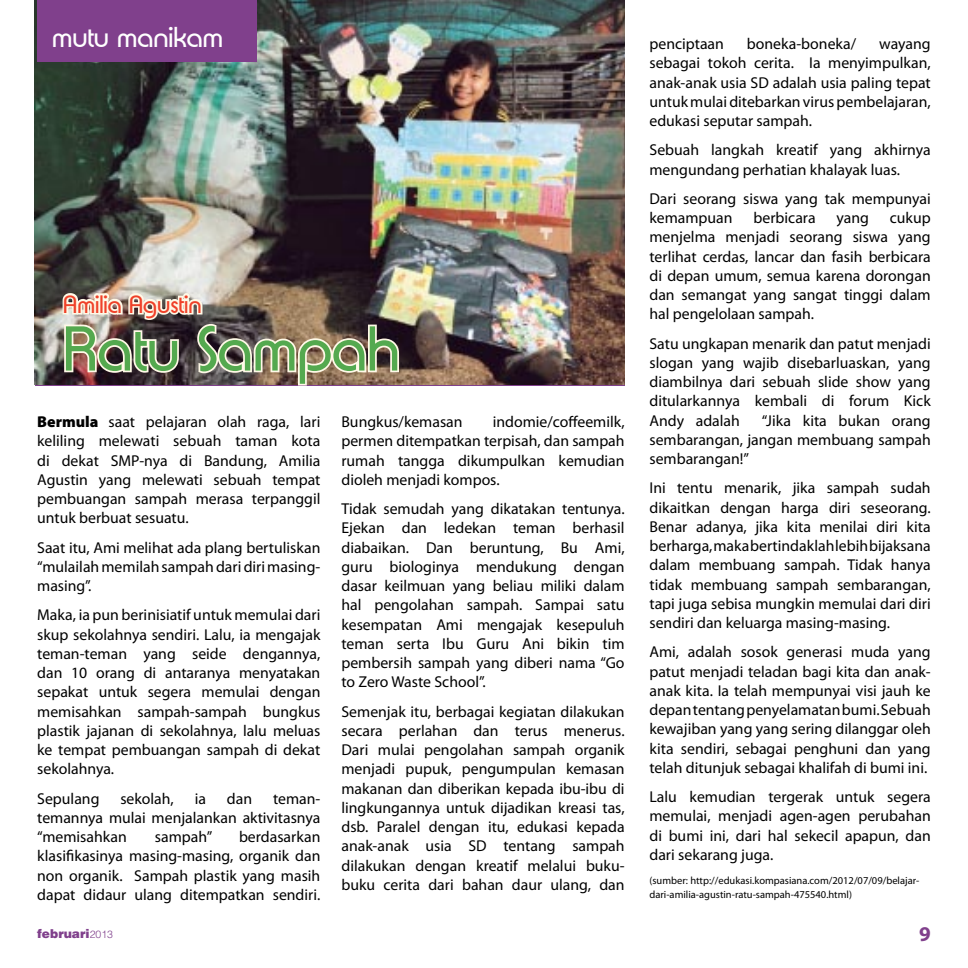
<style>
.page{position:relative;width:968px;height:968px;background:#fff}
.page>*{position:absolute;margin:0;border:0;box-sizing:border-box;transform-origin:0 0}
.t1{font:61.25px "Brian Becker";color:#54a94f}
.t2{font:28px "Brian Becker";color:#fff}
.t3{font:24.5px "Brian Becker";color:#ef4129}
.t4{font:15.75px/19.2px "Myriad Pro";color:#000;text-align:justify}
.t5{font:900 12.25px "Helvetica LT Std";color:#80408c}
.t6{font:10.5px/14px "Myriad Pro";color:#000}
.s1{font-weight:900}
.s2{font-weight:300;font-size:10.5px}
</style>
<div class="page">
<img style="left:35px;top:0;width:589px;height:384px">
<img style="left:61px;top:290px;width:340px;height:96px">
<div style="left:37px;top:0;width:220px;height:62px;background:#80408c"></div>
<h2 class="t2" style="left:52px;top:21px;width:172px">mutu manikam</h2>
<h3 class="t3" style="left:63px;top:289px;width:140px">Amilia Agustin</h3>
<h1 class="t1" style="left:63px;top:312px;width:338px">Ratu Sampah</h1>
<p class="t4" style="left:37px;top:412px;width:285px"><span class="s1">Bermula</span> saat pelajaran olah raga, lari keliling melewati sebuah taman kota di dekat SMP-nya di Bandung, Amilia Agustin yang melewati sebuah tempat pembuangan sampah merasa terpanggil untuk berbuat sesuatu.</p>
<p class="t4" style="left:37px;top:537px;width:284px">Saat itu, Ami melihat ada plang bertuliskan “mulailah memilah sampah dari diri masing&shy;masing”.</p>
<p class="t4" style="left:37px;top:605px;width:285px">Maka, ia pun berinisiatif untuk memulai dari skup sekolahnya sendiri. Lalu, ia mengajak teman-teman yang seide dengannya, dan 10 orang di antaranya menyatakan sepakat untuk segera memulai dengan memisahkan sampah-sampah bungkus plastik jajanan di sekolahnya, lalu meluas ke tempat pembuangan sampah di dekat sekolahnya.</p>
<p class="t4" style="left:37px;top:788px;width:64px">Sepulang</p>
<p class="t4" style="left:120px;top:788px;width:55px">sekolah,</p>
<p class="t4" style="left:195px;top:788px;width:13px">ia</p>
<p class="t4" style="left:227px;top:788px;width:27px">dan</p>
<p class="t4" style="left:341px;top:412px;width:285px;text-indent:151px">indomie/coffeemilk, permen ditempatkan terpisah, dan sampah rumah tangga dikumpulkan kemudian dioleh menjadi kompos.</p>
<p class="t4" style="left:341px;top:499px;width:285px">Tidak semudah yang dikatakan tentunya.<br>Ejekan dan ledekan teman berhasil diabaikan. Dan beruntung, Bu Ami, guru biologinya mendukung dengan dasar keilmuan yang beliau miliki dalam hal pengolahan sampah. Sampai satu kesempatan Ami mengajak kesepuluh teman serta Ibu Guru Ani bikin tim pembersih sampah yang diberi nama “Go to Zero Waste School”.</p>
<p class="t4" style="left:341px;top:701px;width:285px">Semenjak itu, berbagai kegiatan dilakukan secara perlahan dan terus menerus.<br>Dari mulai pengolahan sampah organik menjadi pupuk, pengumpulan kemasan makanan dan diberikan kepada ibu-ibu di lingkungannya untuk dijadikan kreasi tas, dsb. Paralel dengan itu, edukasi kepada anak-anak usia SD tentang sampah dilakukan dengan kreatif melalui buku&shy;buku cerita dari bahan daur ulang, dan</p>
<p class="t4" style="left:341px;top:412px;width:123px">Bungkus/kemasan</p>
<p class="t4" style="left:37px;top:788px;width:285px;text-indent:236px">teman&shy;temannya mulai menjalankan aktivitasnya “memisahkan</p>
<p class="t4" style="left:37px;top:826px;width:284px;text-indent:202px">berdasarkan klasifikasinya masing-masing, organik dan non organik. Sampah plastik yang masih dapat didaur ulang ditempatkan sendiri.</p>
<p class="t4" style="left:155px;top:826px;width:59px">sampah”</p>
<p class="t5" style="left:37px;top:925px;width:77px">februari<span class="s2">2013</span></p>
<p class="t4" style="left:649px;top:34px;width:76px">penciptaan</p>
<p class="t4" style="left:746px;top:34px;width:111px">boneka-boneka/</p>
<p class="t4" style="left:649px;top:34px;width:283px;text-indent:230px">wayang sebagai tokoh cerita. Ia menyimpulkan, anak-anak usia SD adalah usia paling tepat untuk mulai ditebarkan virus pembelajaran, edukasi seputar sampah.</p>
<p class="t4" style="left:649px;top:140px;width:283px">Sebuah langkah kreatif yang akhirnya mengundang perhatian khalayak luas.</p>
<p class="t4" style="left:649px;top:188px;width:283px">Dari seorang siswa yang tak mempunyai kemampuan</p>
<p class="t4" style="left:649px;top:208px;width:283px;text-indent:240px">cukup menjelma menjadi seorang siswa yang terlihat cerdas, lancar dan fasih berbicara di depan umum, semua karena dorongan dan semangat yang sangat tinggi dalam hal pengelolaan sampah.</p>
<p class="t4" style="left:649px;top:333px;width:283px">Satu ungkapan menarik dan patut menjadi slogan yang wajib disebarluaskan, yang diambilnya dari sebuah slide show yang ditularkannya kembali di forum Kick Andy adalah</p>
<p class="t4" style="left:753px;top:208px;width:64px">berbicara</p>
<p class="t4" style="left:836px;top:208px;width:34px">yang</p>
<p class="t4" style="left:649px;top:410px;width:283px;text-indent:112px">“Jika kita bukan orang sembarangan, jangan membuang sampah sembarangan!”</p>
<p class="t4" style="left:649px;top:478px;width:283px">Ini tentu menarik, jika sampah sudah dikaitkan dengan harga diri seseorang.<br>Benar adanya, jika kita menilai diri kita berharga, maka bertindaklah lebih bijaksana dalam membuang sampah. Tidak hanya tidak membuang sampah sembarangan, tapi juga sebisa mungkin memulai dari diri sendiri dan keluarga masing-masing.</p>
<p class="t4" style="left:649px;top:642px;width:283px">Ami, adalah sosok generasi muda yang patut menjadi teladan bagi kita dan anak&shy;anak kita. Ia telah mempunyai visi jauh ke depan tentang penyelamatan bumi. Sebuah kewajiban yang yang sering dilanggar oleh kita sendiri, sebagai penghuni dan yang telah ditunjuk sebagai khalifah di bumi ini.</p>
<p class="t4" style="left:649px;top:786px;width:283px">Lalu kemudian tergerak untuk segera memulai, menjadi agen-agen perubahan di bumi ini, dari hal sekecil apapun, dan dari sekarang juga.</p>
<p class="t6" style="left:649px;top:873px;width:271px">(sumber: http://edukasi.kompasiana.com/2012/07/09/belajar&shy;dari-amilia-agustin-ratu-sampah-475540.html)</p>
</div>
